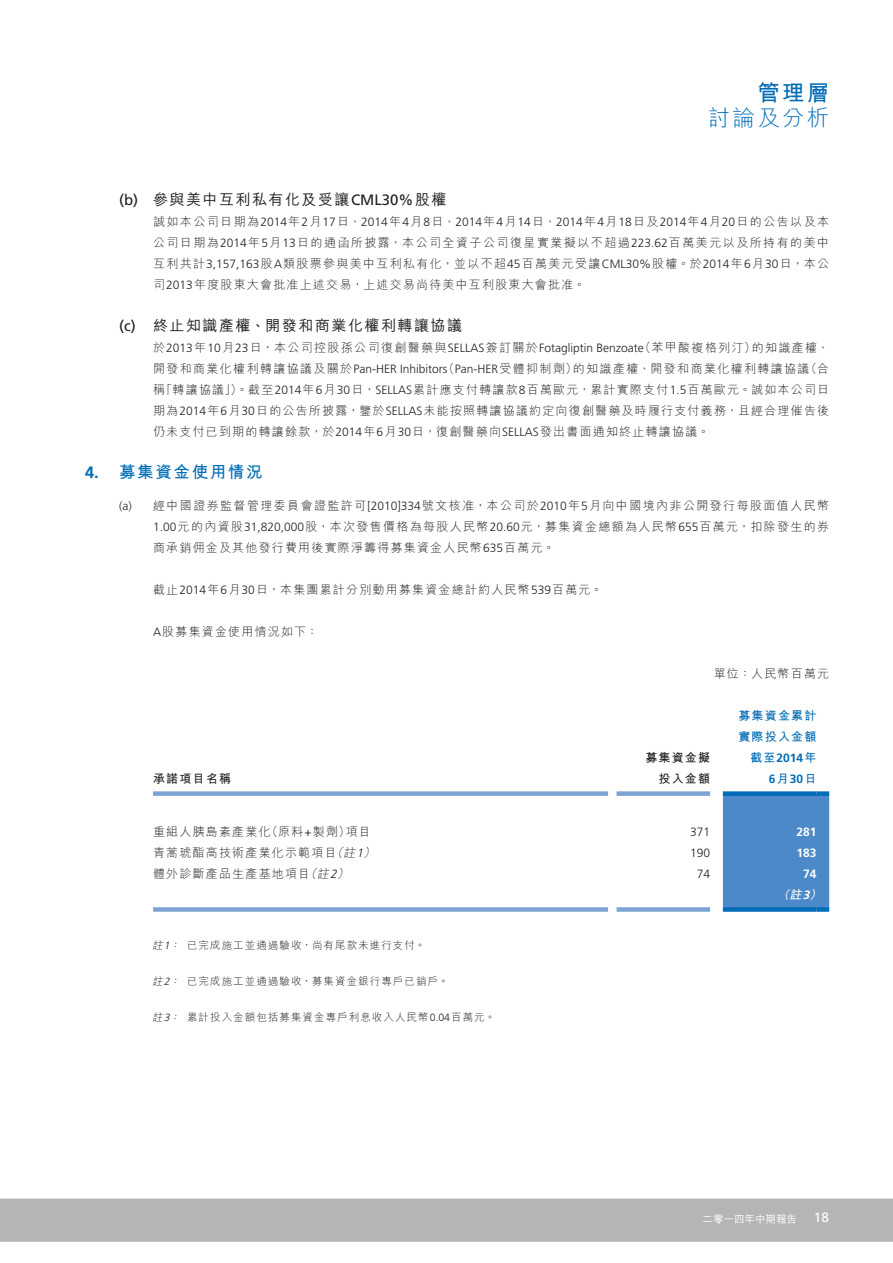
<style>
.page{position:relative;width:893px;height:1263px;background:#fff}
.page>*{position:absolute;margin:0;border:0;box-sizing:border-box;transform-origin:0 0}
.t1{font:300 22.5px "M Hei HK";letter-spacing:.095em;color:#006cb7}
.t2{font:700 22.5px "M Hei HK";color:#006cb7}
.t3{font:700 16.5px "M Hei HK";letter-spacing:.1em;color:#006cb7}
.t4{font:500 15px "M Hei HK";letter-spacing:.1em;color:#231f20}
.t5{font:300 12px/21px "M Hei HK";letter-spacing:.1em;color:#231f20;text-align:justify}
.t6{font:700 12px/21px "M Hei HK";letter-spacing:.1em;color:#006cb7;text-align:right}
.t7{font:700 12px/21px "M Hei HK";letter-spacing:.1em;color:#231f20;text-align:right}
.t8{font:300 12px "Frutiger LT Std";color:#231f20}
.t9{font:700 12px "Frutiger LT Std";color:#fff}
.t10{font:italic 700 12px/21px "M Hei HK";color:#fff}
.t11{font:300 10.5px "M Hei HK";letter-spacing:.1em;color:#231f20}
.t12{font:500 10.5px "M Hei HK";color:#fff}
.s1{font-family:"Frutiger LT Std";font-weight:400}
.s2{font-family:"Frutiger LT Std"}
.s3{font-style:italic}
.s4{font-family:"Frutiger LT Std";font-style:italic}
.s5{font-family:"Frutiger LT Std";font-style:normal}
.s6{font-family:"Frutiger LT Std";font-weight:400;font-size:13.5px}
</style>
<div class="page">
<div style="left:0;top:1198px;width:893px;height:44px;background:#b6b4b4"></div>
<div style="left:723px;top:796px;width:106px;height:111px;background:#4b89c8"></div>
<div style="left:153px;top:791px;width:455px;height:5px;background:#7da3d5"></div>
<div style="left:617px;top:791px;width:93px;height:5px;background:#7da3d5"></div>
<div style="left:153px;top:907px;width:455px;height:5px;background:#7da3d5"></div>
<div style="left:617px;top:907px;width:93px;height:5px;background:#7da3d5"></div>
<div style="left:723px;top:791px;width:93px;height:5px;background:#006cb7"></div>
<div style="left:816px;top:791px;width:13px;height:5px;background:#006cb7"></div>
<div style="left:723px;top:907px;width:93px;height:5px;background:#006cb7"></div>
<div style="left:816px;top:907px;width:13px;height:5px;background:#006cb7"></div>
<h1 class="t2" style="left:757px;top:76px;width:73px">管理層</h1>
<h1 class="t1" style="left:708px;top:107px;width:123px">討論及分析</h1>
<p class="t4" style="left:119px;top:188px;width:329px"><span class="s1">(b)</span> 參與美中互利私有化及受讓<span class="s1">CML30%</span>股權</p>
<p class="t5" style="left:153px;top:211px;width:678px">誠如本公司日期為<span class="s2">2014</span>年<span class="s2">2</span>月<span class="s2">17</span>日、<span class="s2">2014</span>年<span class="s2">4</span>月<span class="s2">8</span>日、<span class="s2">2014</span>年<span class="s2">4</span>月<span class="s2">14</span>日、<span class="s2">2014</span>年<span class="s2">4</span>月<span class="s2">18</span>日及<span class="s2">2014</span>年<span class="s2">4</span>月<span class="s2">20</span>日的公告以及本公司日期為<span class="s2">2014</span>年<span class="s2">5</span>月<span class="s2">13</span>日的通函所披露，本公司全資子公司復星實業擬以不超過<span class="s2">223.62</span>百萬美元以及所持有的美中互利共計<span class="s2">3,157,163</span>股<span class="s2">A</span>類股票參與美中互利私有化，並以不超<span class="s2">45</span>百萬美元受讓<span class="s2">CML30%</span>股權。於<span class="s2">2014</span>年<span class="s2">6</span>月<span class="s2">30</span>日，本公司<span class="s2">2013</span>年度股東大會批准上述交易，上述交易尚待美中互利股東大會批准。</p>
<p class="t4" style="left:119px;top:314px;width:345px"><span class="s1">(c)</span> 終止知識產權、開發和商業化權利轉讓協議</p>
<p class="t5" style="left:153px;top:337px;width:678px">於<span class="s2">2013</span>年<span class="s2">10</span>月<span class="s2">23</span>日，本公司控股孫公司復創醫藥與<span class="s2">SELLAS</span>簽訂關於<span class="s2">Fotagliptin Benzoate</span>（苯甲酸複格列汀）的知識產權、開發和商業化權利轉讓協議及關於<span class="s2">Pan-HER Inhibitors</span>（<span class="s2">Pan-HER</span>受體抑制劑）的知識產權、開發和商業化權利轉讓協議（合稱「轉讓協議」）。截至<span class="s2">2014</span>年<span class="s2">6</span>月<span class="s2">30</span>日，<span class="s2">SELLAS</span>累計應支付轉讓款<span class="s2">8</span>百萬歐元，累計實際支付<span class="s2">1.5</span>百萬歐元。誠如本公司日期為<span class="s2">2014</span>年<span class="s2">6</span>月<span class="s2">30</span>日的公告所披露，鑒於<span class="s2">SELLAS</span>未能按照轉讓協議約定向復創醫藥及時履行支付義務，且經合理催告後仍未支付已到期的轉讓餘款，於<span class="s2">2014</span>年<span class="s2">6</span>月<span class="s2">30</span>日，復創醫藥向<span class="s2">SELLAS</span>發出書面通知終止轉讓協議。</p>
<p class="t3" style="left:85px;top:459px;width:179px"><span class="s2">4.</span> 募集資金使用情況</p>
<p class="t5" style="left:153px;top:495px;width:678px;text-indent:-34px"><span class="s2">(a)</span> 經中國證券監督管理委員會證監許可<span class="s2">[2010]334</span>號文核准，本公司於<span class="s2">2010</span>年<span class="s2">5</span>月向中國境內非公開發行每股面值人民幣<span class="s2">1.00</span>元的內資股<span class="s2">31,820,000</span>股，本次發售價格為每股人民幣<span class="s2">20.60</span>元，募集資金總額為人民幣<span class="s2">655</span>百萬元，扣除發生的券商承銷佣金及其他發行費用後實際淨籌得募集資金人民幣<span class="s2">635</span>百萬元。</p>
<p class="t5" style="left:153px;top:579px;width:451px">截止<span class="s2">2014</span>年<span class="s2">6</span>月<span class="s2">30</span>日，本集團累計分別動用募集資金總計約人民幣<span class="s2">539</span>百萬元。</p>
<p class="t5" style="left:153px;top:621px;width:167px"><span class="s2">A</span>股募集資金使用情況如下：</p>
<p class="t5" style="left:714px;top:663px;width:117px">單位：人民幣百萬元</p>
<p class="t7" style="left:153px;top:767px;width:79px">承諾項目名稱</p>
<p class="t7" style="left:645px;top:746px;width:66px">募集資金擬投入金額</p>
<p class="t6" style="left:738px;top:704px;width:80px">募集資金累計實際投入金額截至<span class="s2">2014</span>年<br><span class="s2">6</span>月<span class="s2">30</span>日</p>
<p class="t5" style="left:153px;top:821px;width:219px">重組人胰島素產業化（原料<span class="s2">+</span>製劑）項目</p>
<p class="t8" style="left:690px;top:825px;width:22px">371</p>
<p class="t9" style="left:796px;top:825px;width:22px">281</p>
<p class="t5" style="left:153px;top:842px;width:226px">青蒿琥酯高技術產業化示範項目<span class="s3">（註</span><span class="s4">1</span><span class="s3">）</span></p>
<p class="t8" style="left:690px;top:846px;width:22px">190</p>
<p class="t9" style="left:796px;top:846px;width:22px">183</p>
<p class="t5" style="left:153px;top:863px;width:200px">體外診斷產品生產基地項目<span class="s3">（註</span><span class="s4">2</span><span class="s3">）</span></p>
<p class="t8" style="left:697px;top:867px;width:15px">74</p>
<p class="t10" style="left:778px;top:862px;width:49px;text-indent:26px"><span class="s5">74</span>（註<span class="s2">3</span>）</p>
<p class="t11" style="left:152px;top:940px;width:275px"><span class="s3">註</span><span class="s4">1</span><span class="s3">：</span>已完成施工並通過驗收，尚有尾款未進行支付。</p>
<p class="t11" style="left:152px;top:976px;width:298px"><span class="s3">註</span><span class="s4">2</span><span class="s3">：</span>已完成施工並通過驗收，募集資金銀行專戶已銷戶。</p>
<p class="t11" style="left:152px;top:1012px;width:345px"><span class="s3">註</span><span class="s4">3</span><span class="s3">：</span>累計投入金額包括募集資金專戶利息收入人民幣<span class="s2">0.04</span>百萬元。</p>
<p class="t12" style="left:703px;top:1212px;width:128px">二零一四年中期報告 <span class="s6">18</span></p>
</div>
